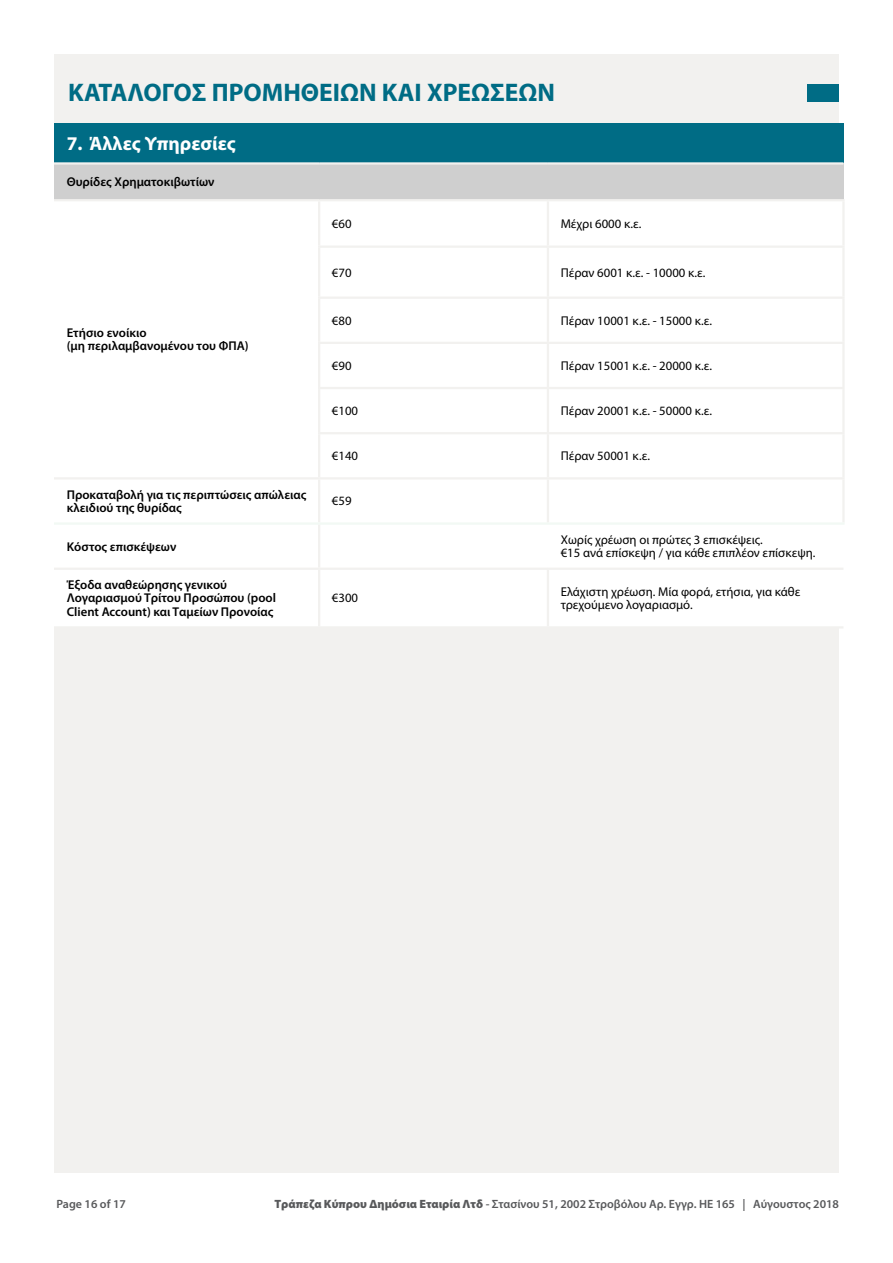
<style>
.page{position:relative;width:893px;height:1263px;background:#fff}
.page>*{position:absolute;margin:0;border:0;box-sizing:border-box;transform-origin:0 0}
.t1{font:700 25.5px "Myriad Pro";color:#006c85}
.t2{font:700 19.5px "Myriad Pro";color:#fff}
.t3{font:12.75px/13.5px "Myriad Pro";color:#000}
.t4{font:600 12.75px/13.5px "Myriad Pro";color:#000}
.t5{font:600 12px "Myriad Pro";color:#58595b}
.s1{font-weight:900}
</style>
<div class="page">
<div style="left:54px;top:54px;width:785px;height:1118px;background:#f2f1ef"></div>
<div style="left:54px;top:123px;width:789px;height:40px;background:#006c85"></div>
<div style="left:54px;top:163px;width:789px;height:37px;background:#cfcfcf"></div>
<div style="left:54px;top:202px;width:785px;height:275px;background:#fff"></div>
<div style="left:54px;top:480px;width:785px;height:146px;background:#fff"></div>
<hr style="left:318px;top:570px;width:2px;height:56px;background:#f2f1ef">
<hr style="left:548px;top:477px;width:297px;height:2px;background:#f2f1ef">
<hr style="left:318px;top:479px;width:2px;height:43px;background:#f2f1ef">
<hr style="left:547px;top:479px;width:2px;height:43px;background:#f2f1ef">
<hr style="left:842px;top:479px;width:3px;height:43px;background:#f2f1ef">
<hr style="left:547px;top:570px;width:2px;height:56px;background:#f2f1ef">
<hr style="left:54px;top:522px;width:265px;height:3px;background:#f2f9f4">
<hr style="left:319px;top:522px;width:229px;height:3px;background:#f2f9f4">
<hr style="left:548px;top:522px;width:297px;height:3px;background:#f2f9f4">
<hr style="left:54px;top:568px;width:265px;height:2px;background:#f2f1ef">
<hr style="left:319px;top:568px;width:229px;height:2px;background:#f2f1ef">
<hr style="left:548px;top:568px;width:295px;height:2px;background:#f2f1ef">
<hr style="left:548px;top:626px;width:295px;height:2px;background:#f2f1ef">
<hr style="left:54px;top:162px;width:265px;height:3px;background:#f2f1ef">
<hr style="left:319px;top:162px;width:229px;height:3px;background:#f2f1ef">
<hr style="left:548px;top:162px;width:295px;height:3px;background:#f2f1ef">
<hr style="left:54px;top:199px;width:265px;height:2px;background:#f2f1ef">
<hr style="left:319px;top:199px;width:229px;height:2px;background:#f2f1ef">
<hr style="left:318px;top:201px;width:2px;height:44px;background:#f2f1ef">
<hr style="left:548px;top:199px;width:297px;height:2px;background:#f2f1ef">
<hr style="left:547px;top:201px;width:2px;height:44px;background:#f2f1ef">
<hr style="left:842px;top:201px;width:3px;height:44px;background:#f2f1ef">
<hr style="left:318px;top:245px;width:230px;height:3px;background:#f2f1ef">
<hr style="left:318px;top:248px;width:2px;height:49px;background:#f2f1ef">
<hr style="left:548px;top:245px;width:297px;height:3px;background:#f2f1ef">
<hr style="left:547px;top:248px;width:2px;height:49px;background:#f2f1ef">
<hr style="left:842px;top:248px;width:3px;height:49px;background:#f2f1ef">
<hr style="left:318px;top:297px;width:230px;height:2px;background:#f2f1ef">
<hr style="left:318px;top:299px;width:2px;height:43px;background:#f2f1ef">
<hr style="left:548px;top:297px;width:297px;height:2px;background:#f2f1ef">
<hr style="left:547px;top:299px;width:2px;height:43px;background:#f2f1ef">
<hr style="left:842px;top:299px;width:3px;height:43px;background:#f2f1ef">
<hr style="left:318px;top:344px;width:2px;height:43px;background:#f2f1ef">
<hr style="left:547px;top:344px;width:2px;height:43px;background:#f2f1ef">
<hr style="left:842px;top:344px;width:3px;height:43px;background:#f2f1ef">
<hr style="left:318px;top:389px;width:2px;height:43px;background:#f2f1ef">
<hr style="left:547px;top:389px;width:2px;height:43px;background:#f2f1ef">
<hr style="left:842px;top:389px;width:3px;height:43px;background:#f2f1ef">
<hr style="left:318px;top:434px;width:2px;height:43px;background:#f2f1ef">
<hr style="left:547px;top:434px;width:2px;height:43px;background:#f2f1ef">
<hr style="left:842px;top:434px;width:3px;height:43px;background:#f2f1ef">
<hr style="left:318px;top:342px;width:230px;height:2px;background:#f2f1ef">
<hr style="left:548px;top:342px;width:297px;height:2px;background:#f2f1ef">
<hr style="left:318px;top:387px;width:230px;height:2px;background:#f2f1ef">
<hr style="left:548px;top:387px;width:297px;height:2px;background:#f2f1ef">
<hr style="left:318px;top:432px;width:230px;height:2px;background:#f2f1ef">
<hr style="left:548px;top:432px;width:297px;height:2px;background:#f2f1ef">
<hr style="left:318px;top:525px;width:2px;height:43px;background:#f2f1ef">
<div style="left:808px;top:84px;width:31px;height:18px;background:#006c85"></div>
<h1 class="t1" style="left:68px;top:76px;width:488px">ΚΑΤΑΛΟΓΟΣ ΠΡΟΜΗΘΕΙΩΝ ΚΑΙ ΧΡΕΩΣΕΩΝ</h1>
<h2 class="t2" style="left:67px;top:131px;width:170px">7. Άλλες Υπηρεσίες</h2>
<p class="t4" style="left:67px;top:175px;width:149px">Θυρίδες Χρηματοκιβωτίων</p>
<p class="t4" style="left:67px;top:326px;width:183px">Ετήσιο ενοίκιο<br>(μη περιλαμβανομένου του ΦΠΑ)</p>
<p class="t3" style="left:332px;top:217px;width:21px">€60</p>
<p class="t3" style="left:561px;top:217px;width:82px">Μέχρι 6000 κ.ε.</p>
<p class="t3" style="left:332px;top:265px;width:21px">€70</p>
<p class="t3" style="left:561px;top:265px;width:146px">Πέραν 6001 κ.ε. - 10000 κ.ε.</p>
<p class="t3" style="left:332px;top:313px;width:21px">€80</p>
<p class="t3" style="left:561px;top:313px;width:153px">Πέραν 10001 κ.ε. - 15000 κ.ε.</p>
<p class="t3" style="left:332px;top:359px;width:21px">€90</p>
<p class="t3" style="left:561px;top:359px;width:153px">Πέραν 15001 κ.ε. - 20000 κ.ε.</p>
<p class="t3" style="left:332px;top:404px;width:28px">€100</p>
<p class="t3" style="left:561px;top:404px;width:153px">Πέραν 20001 κ.ε. - 50000 κ.ε.</p>
<p class="t3" style="left:332px;top:449px;width:28px">€140</p>
<p class="t3" style="left:561px;top:449px;width:91px">Πέραν 50001 κ.ε.</p>
<p class="t4" style="left:67px;top:487px;width:241px">Προκαταβολή για τις περιπτώσεις απώλειας κλειδιού της θυρίδας</p>
<p class="t3" style="left:332px;top:494px;width:21px">€59</p>
<p class="t4" style="left:67px;top:539px;width:111px">Κόστος επισκέψεων</p>
<p class="t3" style="left:561px;top:532px;width:256px">Χωρίς χρέωση οι πρώτες 3 επισκέψεις.<br>€15 ανά επίσκεψη / για κάθε επιπλέον επίσκεψη.</p>
<p class="t4" style="left:67px;top:578px;width:211px">Έξοδα αναθεώρησης γενικού<br>Λογαριασμού Τρίτου Προσώπου (pool<br>Client Account) και Ταμείων Προνοίας</p>
<p class="t3" style="left:332px;top:591px;width:28px">€300</p>
<p class="t3" style="left:561px;top:584px;width:241px">Ελάχιστη χρέωση. Μία φορά, ετήσια, για κάθε τρεχούμενο λογαριασμό.</p>
<p class="t5" style="left:56px;top:1196px;width:71px">Page 16 of 17</p>
<p class="t5" style="left:274px;top:1196px;width:566px"><span class="s1">Τράπεζα Κύπρου Δημόσια Εταιρία Λτδ</span> - Στασίνου 51, 2002 Στροβόλου Αρ. Εγγρ. ΗΕ 165 | Αύγουστος 2018</p>
</div>
